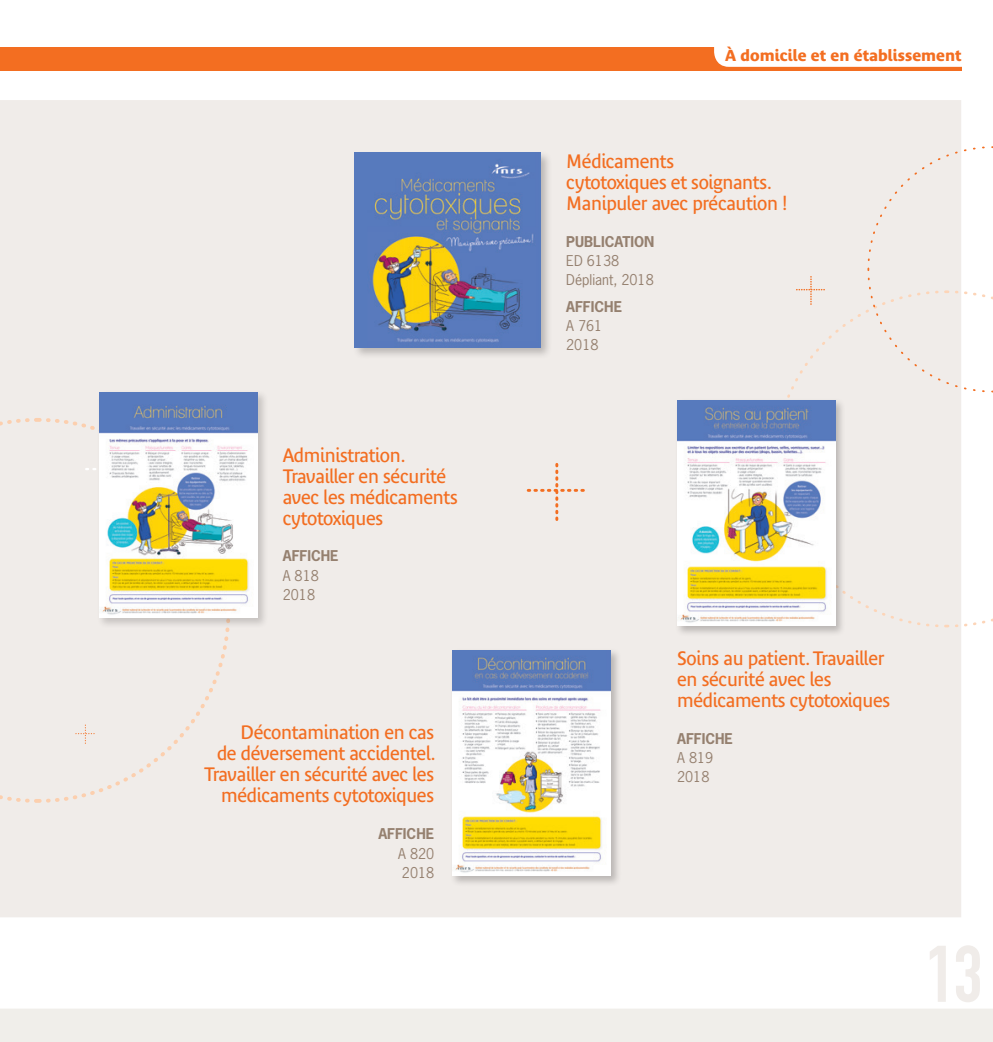
<style>
.page{position:relative;width:993px;height:1042px;background:#fff}
.page>*{position:absolute;margin:0;border:0;box-sizing:border-box;transform-origin:0 0}
.t1{font:78.75px "DIN Engschrift";color:#f0ece9}
.t2{font:19.25px/21px "Bienvenue Beta";letter-spacing:-.02em;color:#f36e21}
.t3{font:700 15.75px "Bienvenue Beta";color:#f36e21}
.t4{font:14px/19.2px "News Gothic";color:#95806f}
.t5{font:700 14px "News Gothic";color:#95806f}
</style>
<div class="page">
<svg style="left:175px;top:70px;width:18px;height:1px"></svg>
<div style="left:0;top:100px;width:960px;height:817px;background:#f0ece9"></div>
<div style="left:0;top:1009px;width:992px;height:33px;background:#f0eeea"></div>
<svg style="left:528px;top:464px;width:55px;height:55px"></svg>
<div style="left:0;top:416px;width:97px;height:389px;background:#f0ece9"></div>
<div style="left:97px;top:390px;width:171px;height:238px;background:#231f20;opacity:.2"></div>
<img style="left:100px;top:392px;width:158px;height:223px">
<div style="left:449px;top:647px;width:172px;height:239px;background:#231f20;opacity:.26"></div>
<img style="left:452px;top:650px;width:158px;height:223px">
<div style="left:352px;top:150px;width:200px;height:209px;background:#231f20;opacity:.26"></div>
<img style="left:354px;top:153px;width:186px;height:194px">
<div style="left:0;top:47px;width:960px;height:23px;background:#f36e21"></div>
<div style="left:714px;top:47px;width:248px;height:20px;background:#fff"></div>
<div style="left:40px;top:616px;width:192px;height:189px;background:#f0ece9"></div>
<svg style="left:773px;top:145px;width:219px;height:484px"></svg>
<div style="left:674px;top:398px;width:171px;height:238px;background:#231f20;opacity:.26"></div>
<img style="left:677px;top:400px;width:158px;height:223px">
<p class="t2" style="left:283px;top:444px;width:176px">Administration.<br>Travailler en sécurité avec les médicaments cytotoxiques</p>
<p class="t5" style="left:283px;top:547px;width:57px">AFFICHE</p>
<p class="t4" style="left:283px;top:565px;width:38px">A 818<br>2018</p>
<p class="t2" style="left:204px;top:722px;width:233px;text-align:right">Décontamination en cas<br>de déversement accidentel.<br>Travailler en sécurité avec les médicaments cytotoxiques</p>
<p class="t5" style="left:378px;top:824px;width:57px">AFFICHE</p>
<p class="t4" style="left:398px;top:843px;width:38px">A 820<br>2018</p>
<p class="t3" style="left:724px;top:46px;width:238px">À domicile et en établissement</p>
<p class="t2" style="left:566px;top:150px;width:223px">Médicaments<br>cytotoxiques et soignants.<br>Manipuler avec précaution !</p>
<p class="t5" style="left:566px;top:232px;width:90px">PUBLICATION</p>
<p class="t4" style="left:566px;top:251px;width:89px">ED 6138<br>Dépliant, 2018</p>
<p class="t5" style="left:566px;top:297px;width:57px">AFFICHE</p>
<p class="t4" style="left:566px;top:316px;width:38px">A 761<br>2018</p>
<p class="t2" style="left:677px;top:648px;width:214px">Soins au patient. Travailler en sécurité avec les médicaments cytotoxiques</p>
<p class="t5" style="left:677px;top:729px;width:57px">AFFICHE</p>
<p class="t4" style="left:677px;top:748px;width:38px">A 819<br>2018</p>
<h1 class="t1" style="left:925px;top:928px;width:59px">13</h1>
</div>
